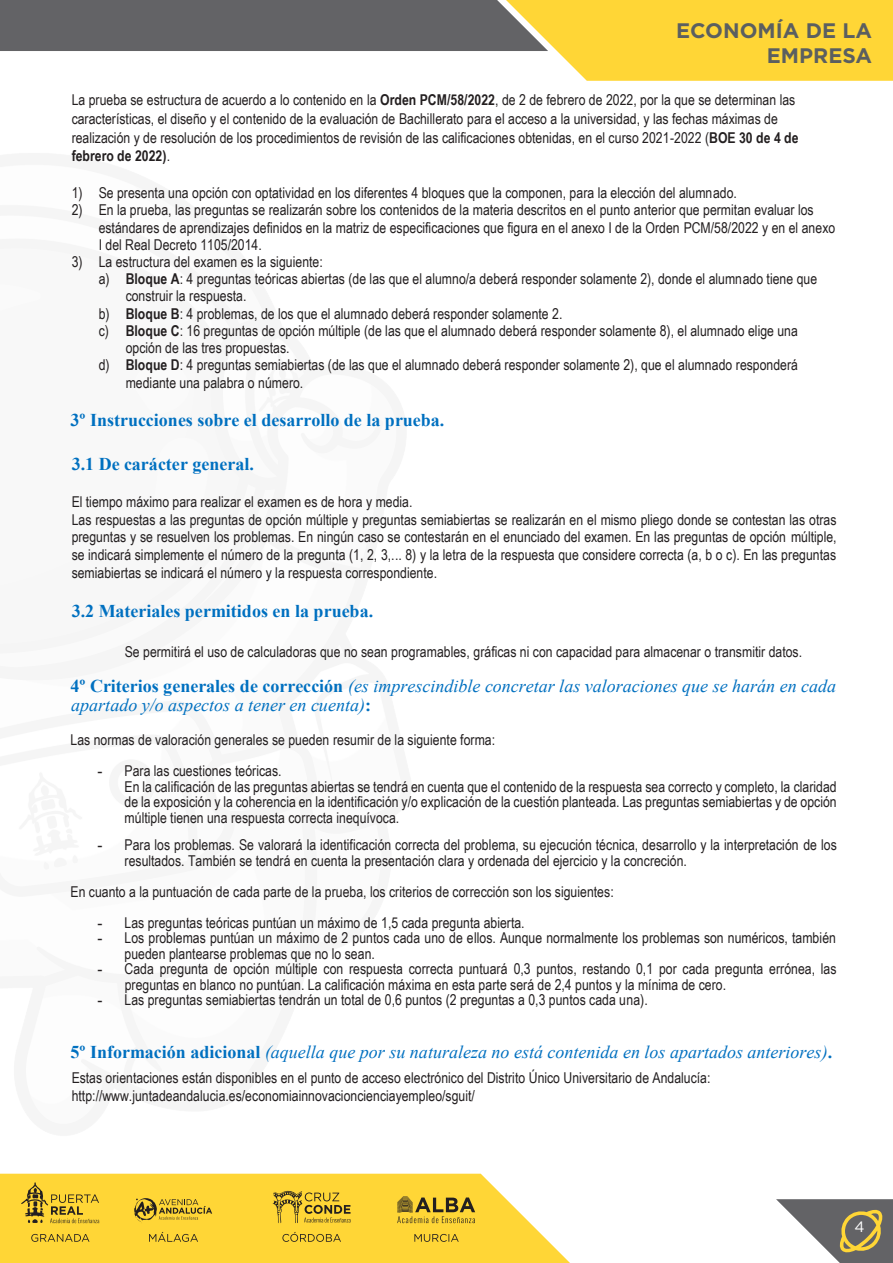
<style>
.page{position:relative;width:893px;height:1263px;background:#fff}
.page>*{position:absolute;margin:0;border:0;box-sizing:border-box;transform-origin:0 0}
.t1{font:700 21px/25.2px "Gotham";color:#5b5f60;text-align:right}
.t2{font:italic 18px/18.8px "Times New Roman";color:#0070c0}
.t3{font:700 18px "Times New Roman";color:#0070c0}
.t4{font:15px/15.5px "Arial Narrow";color:#231f20}
.t5{font:15px "Gotham";color:#fff}
.s1{font-weight:700}
.s2{font-weight:700;font-style:normal}
.s3{font-family:"Abadi"}
</style>
<div class="page">
<svg style="left:0;top:1174px;width:570px;height:89px;fill:#ffd636"></svg>
<svg style="left:0;top:0;width:893px;height:81px"></svg>
<svg style="left:31px;top:1234px;width:58px;height:8px"></svg>
<svg style="left:282px;top:1232px;width:59px;height:10px"></svg>
<svg style="left:149px;top:1232px;width:49px;height:10px"></svg>
<svg style="left:414px;top:1234px;width:45px;height:8px"></svg>
<svg style="left:21px;top:1182px;width:78px;height:41px"></svg>
<svg style="left:397px;top:1196px;width:78px;height:27px"></svg>
<svg style="left:134px;top:1198px;width:78px;height:26px"></svg>
<svg style="left:273px;top:1191px;width:77px;height:32px"></svg>
<svg style="left:776px;top:1199px;width:117px;height:64px"></svg>
<h1 class="t1" style="left:676px;top:18px;width:197px">ECONOMÍA DE LA<br>EMPRESA</h1>
<p class="t4" style="left:72px;top:90px;width:728px;line-height:18.6px">La prueba se estructura de acuerdo a lo contenido en la <span class="s1">Orden PCM/58/2022</span>, de 2 de febrero de 2022, por la que se determinan las características, el diseño y el contenido de la evaluación de Bachillerato para el acceso a la universidad, y las fechas máximas de realización y de resolución de los procedimientos de revisión de las calificaciones obtenidas, en el curso 2021-2022 (<span class="s1">BOE 30 de 4 de febrero de 2022)</span>.</p>
<p class="t4" style="left:72px;top:185px;width:667px">1) Se presenta una opción con optatividad en los diferentes 4 bloques que la componen, para la elección del alumnado.</p>
<p class="t4" style="left:99px;top:201px;width:738px;line-height:17.2px;text-indent:-27px">2) En la prueba, las preguntas se realizarán sobre los contenidos de la materia descritos en el punto anterior que permitan evaluar los estándares de aprendizajes definidos en la matriz de especificaciones que figura en el anexo I de la Orden PCM/58/2022 y en el anexo<br>I del Real Decreto 1105/2014.</p>
<p class="t4" style="left:72px;top:253px;width:253px">3) La estructura del examen es la siguiente:</p>
<p class="t4" style="left:99px;top:271px;width:720px">a) <span class="s1">Bloque A</span>: 4 preguntas teóricas abiertas (de las que el alumno/a deberá responder solamente 2), donde el alumnado tiene que</p>
<p class="t4" style="left:126px;top:288px;width:122px">construir la respuesta.</p>
<p class="t4" style="left:99px;top:305px;width:465px">b) <span class="s1">Bloque B</span>: 4 problemas, de los que el alumnado deberá responder solamente 2.</p>
<p class="t4" style="left:99px;top:322px;width:701px">c) <span class="s1">Bloque C</span>: 16 preguntas de opción múltiple (de las que el alumnado deberá responder solamente 8), el alumnado elige una</p>
<p class="t4" style="left:126px;top:339px;width:165px">opción de las tres propuestas.</p>
<p class="t4" style="left:99px;top:357px;width:701px">d) <span class="s1">Bloque D</span>: 4 preguntas semiabiertas (de las que el alumnado deberá responder solamente 2), que el alumnado responderá</p>
<p class="t4" style="left:126px;top:374px;width:179px">mediante una palabra o número.</p>
<p class="t3" style="left:71px;top:407px;width:375px">3º Instrucciones sobre el desarrollo de la prueba.</p>
<p class="t3" style="left:72px;top:450px;width:184px">3.1 De carácter general.</p>
<p class="t4" style="left:72px;top:492px;width:766px;line-height:17.9px">El tiempo máximo para realizar el examen es de hora y media.<br>Las respuestas a las preguntas de opción múltiple y preguntas semiabiertas se realizarán en el mismo pliego donde se contestan las otras preguntas y se resuelven los problemas. En ningún caso se contestarán en el enunciado del examen. En las preguntas de opción múltiple, se indicará simplemente el número de la pregunta (1, 2, 3,... 8) y la letra de la respuesta que considere correcta (a, b o c). En las preguntas semiabiertas se indicará el número y la respuesta correspondiente.</p>
<p class="t3" style="left:72px;top:598px;width:303px">3.2 Materiales permitidos en la prueba.</p>
<p class="t4" style="left:125px;top:644px;width:679px">Se permitirá el uso de calculadoras que no sean programables, gráficas ni con capacidad para almacenar o transmitir datos.</p>
<p class="t2" style="left:71px;top:676px;width:767px"><span class="s2">4º Criterios generales de corrección</span> (es imprescindible concretar las valoraciones que se harán en cada apartado y/o aspectos a tener en cuenta)<span class="s2">:</span></p>
<p class="t4" style="left:71px;top:732px;width:426px">Las normas de valoración generales se pueden resumir de la siguiente forma:</p>
<p class="t4" style="left:125px;top:763px;width:714px;text-indent:-27px"><span class="s3">-</span> Para las cuestiones teóricas.<br>En la calificación de las preguntas abiertas se tendrá en cuenta que el contenido de la respuesta sea correcto y completo, la claridad de la exposición y la coherencia en la identificación y/o explicación de la cuestión planteada. Las preguntas semiabiertas y de opción múltiple tienen una respuesta correcta inequívoca.</p>
<p class="t4" style="left:125px;top:837px;width:714px;text-indent:-27px"><span class="s3">-</span> Para los problemas. Se valorará la identificación correcta del problema, su ejecución técnica, desarrollo y la interpretación de los resultados. También se tendrá en cuenta la presentación clara y ordenada del ejercicio y la concreción.</p>
<p class="t4" style="left:71px;top:883px;width:545px">En cuanto a la puntuación de cada parte de la prueba, los criterios de corrección son los siguientes:</p>
<p class="t4" style="left:98px;top:914px;width:429px"><span class="s3">-</span> Las preguntas teóricas puntúan un máximo de 1,5 cada pregunta abierta.</p>
<p class="t4" style="left:125px;top:930px;width:713px;text-indent:-27px"><span class="s3">-</span> Los problemas puntúan un máximo de 2 puntos cada uno de ellos. Aunque normalmente los problemas son numéricos, también pueden plantearse problemas que no lo sean.</p>
<p class="t4" style="left:125px;top:961px;width:713px;text-indent:-27px"><span class="s3">-</span> Cada pregunta de opción múltiple con respuesta correcta puntuará 0,3 puntos, restando 0,1 por cada pregunta errónea, las preguntas en blanco no puntúan. La calificación máxima en esta parte será de 2,4 puntos y la mínima de cero.</p>
<p class="t4" style="left:98px;top:992px;width:552px"><span class="s3">-</span> Las preguntas semiabiertas tendrán un total de 0,6 puntos (2 preguntas a 0,3 puntos cada una).</p>
<p class="t2" style="left:71px;top:1042px;width:763px"><span class="s2">5º Información adicional</span> (aquella que por su naturaleza no está contenida en los apartados anteriores)<span class="s2">.</span></p>
<p class="t4" style="left:72px;top:1067px;width:640px;line-height:18.6px">Estas orientaciones están disponibles en el punto de acceso electrónico del Distrito Único Universitario de Andalucía: http://www.juntadeandalucia.es/economiainnovacioncienciayempleo/sguit/</p>
<p class="t5" style="left:855px;top:1217px;width:12px">4</p>
</div>
